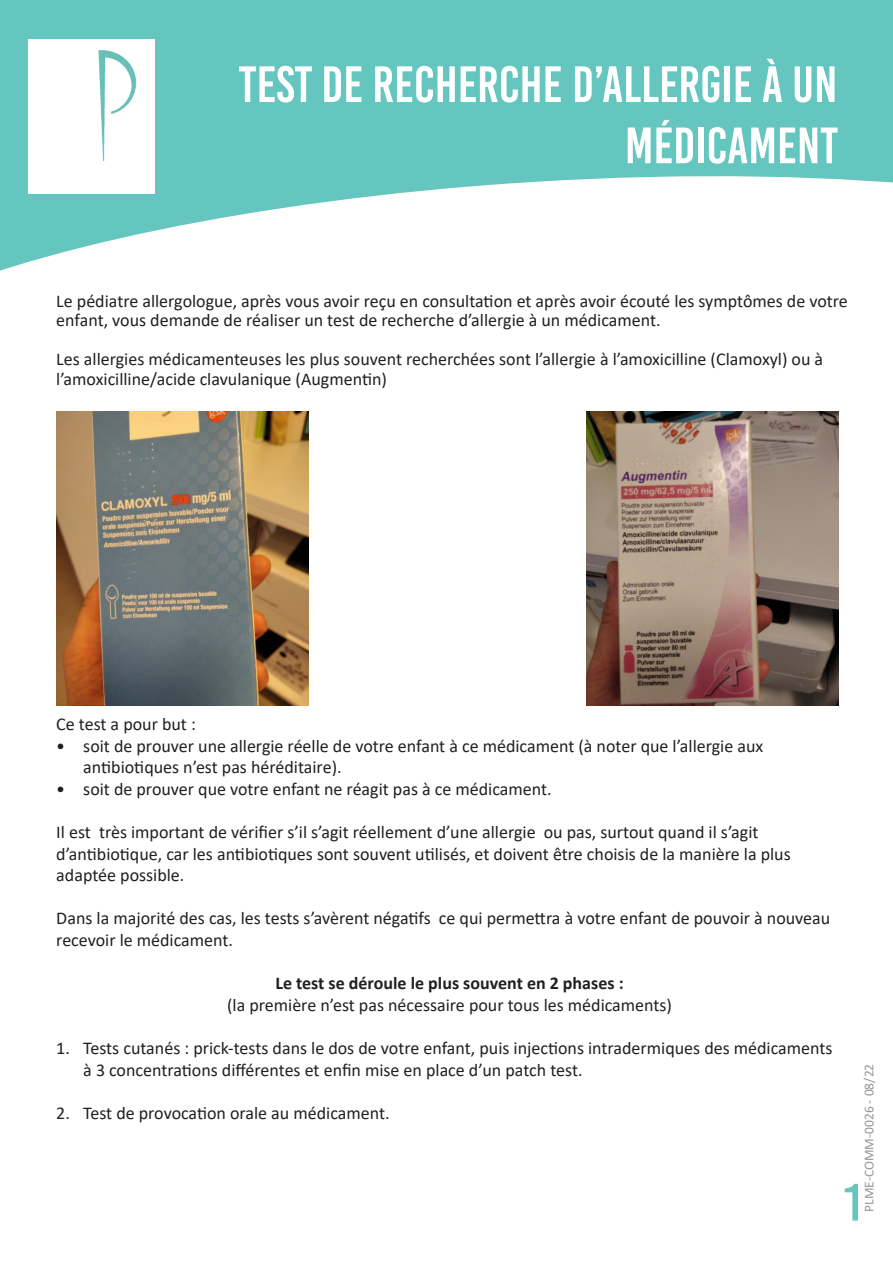
<style>
.page{position:relative;width:893px;height:1263px;background:#fff}
.page>*{position:absolute;margin:0;border:0;box-sizing:border-box;transform-origin:0 0}
.t1{font:52.5px "Bebas Kai";color:#64c6be}
.t2{font:51px/61.2px "Bebas Kai";color:#fff;text-align:right}
.t3{font:18px/21.6px "Calibri";color:#231f20}
.t4{font:13.5px "Calibri";color:#939598}
.s1{font-weight:700}
</style>
<div class="page">
<svg style="left:0;top:0;width:893px;height:271px;fill:#64c6be"></svg>
<img style="left:28px;top:40px;width:126px;height:153px">
<img style="left:587px;top:411px;width:252px;height:295px">
<img style="left:56px;top:411px;width:253px;height:295px">
<p class="t2" style="left:239px;top:54px;width:601px">TEST DE RECHERCHE D’ALLERGIE À UN<br>MÉDICAMENT</p>
<p class="t3" style="left:56px;top:291px;width:793px;line-height:19.5px">Le pédiatre allergologue, après vous avoir reçu en consultation et après avoir écouté les symptômes de votre enfant, vous demande de réaliser un test de recherche d’allergie à un médicament.</p>
<p class="t3" style="left:56px;top:349px;width:768px;line-height:19.5px">Les allergies médicamenteuses les plus souvent recherchées sont l’allergie à l’amoxicilline (Clamoxyl) ou à l’amoxicilline/acide clavulanique (Augmentin)</p>
<p class="t3" style="left:56px;top:713px;width:141px">Ce test a pour but :</p>
<p class="t3" style="left:83px;top:734px;width:681px;text-indent:-27px">• soit de prouver une allergie réelle de votre enfant à ce médicament (à noter que l’allergie aux antibiotiques n’est pas héréditaire).</p>
<p class="t3" style="left:56px;top:778px;width:497px">• soit de prouver que votre enfant ne réagit pas à ce médicament.</p>
<p class="t3" style="left:56px;top:821px;width:736px">Il est très important de vérifier s’il s’agit réellement d’une allergie ou pas, surtout quand il s’agit d’antibiotique, car les antibiotiques sont souvent utilisés, et doivent être choisis de la manière la plus adaptée possible.</p>
<p class="t3" style="left:56px;top:907px;width:775px">Dans la majorité des cas, les tests s’avèrent négatifs ce qui permettra à votre enfant de pouvoir à nouveau recevoir le médicament.</p>
<p class="t3" style="left:227px;top:972px;width:446px;text-align:center"><span class="s1">Le test se déroule le plus souvent en 2 phases :<br></span>(la première n’est pas nécessaire pour tous les médicaments)</p>
<p class="t3" style="left:83px;top:1037px;width:751px;text-indent:-27px">1. Tests cutanés : prick-tests dans le dos de votre enfant, puis injections intradermiques des médicaments à 3 concentrations différentes et enfin mise en place d’un patch test.</p>
<p class="t3" style="left:56px;top:1102px;width:335px">2. Test de provocation orale au médicament.</p>
<p class="t4" style="left:859px;top:1212px;width:150px;rotate:-90deg">PLME-COMM-0026 - 08/22</p>
<p class="t1" style="left:843px;top:1174px;width:19px">1</p>
</div>
